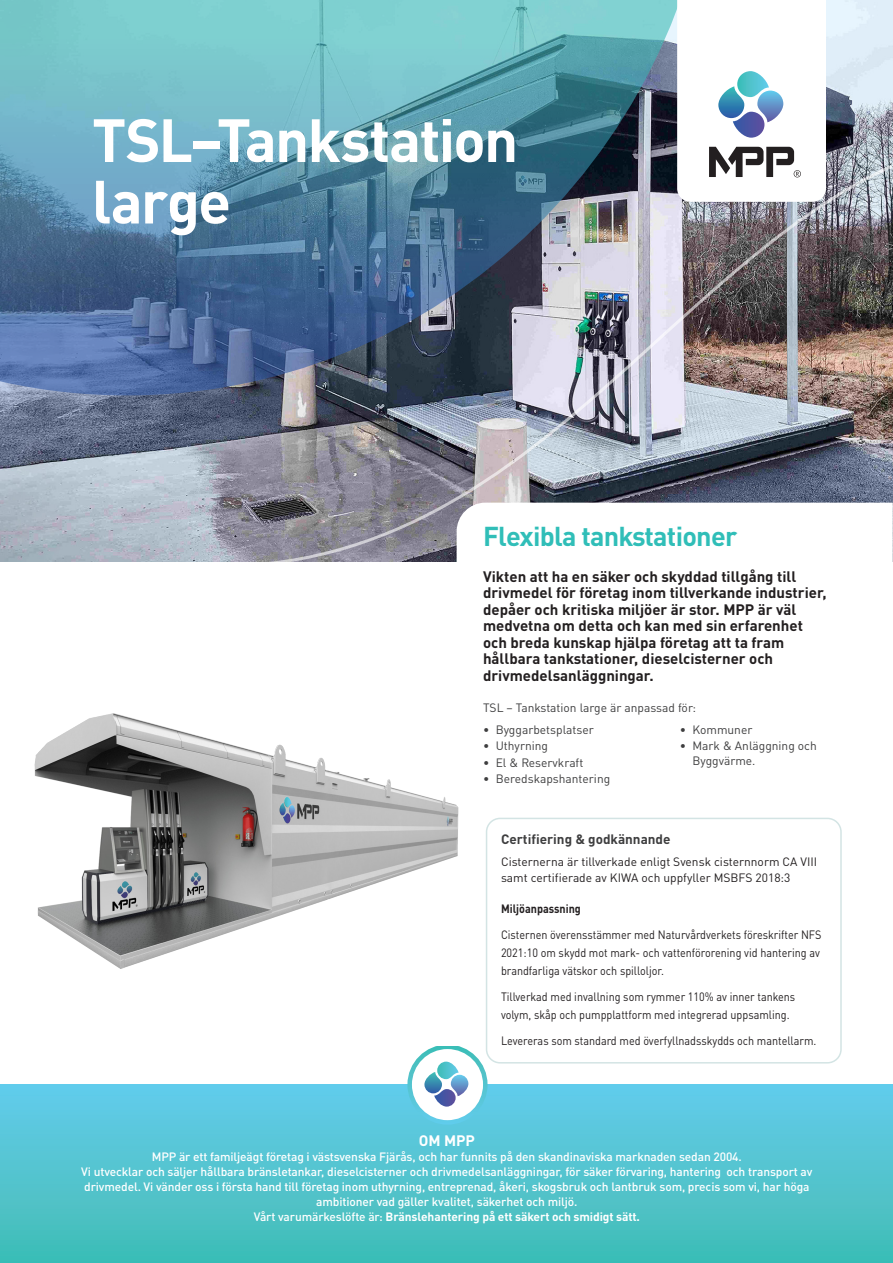
<style>
.page{position:relative;width:893px;height:1263px;background:#fff}
.page>*{position:absolute;margin:0;border:0;box-sizing:border-box;transform-origin:0 0}
.Huvudrubrik{font:700 60px/61.5px "DIN Pro";letter-spacing:-.03em;color:#fff}
.t1{font:700 27px "DIN Pro";letter-spacing:-.025em;color:#30beb8}
.t2{font:700 15px/16.5px "DIN Pro";color:#231f20}
.t3{font:700 15px "DIN Pro";color:#fff}
.Rubrik_punktlista{font:700 13.5px "DIN Pro";color:#3e3e3f}
.t4{font:500 12px/15px "DIN Pro";letter-spacing:-.01em;color:#fff;text-align:center}
.t5{font:12px/18px "DIN Pro";color:#231f20;scale:.9 1}
.Bildtext{font:12px/14.4px "DIN Pro";color:#3e3e3f}
.t6{font:12px/16.5px "DIN Pro";color:#231f20}
.t7{font:700 12px "DIN Pro";letter-spacing:-.01em;color:#fff}
.t8{font:700 12px "DIN Pro";color:#231f20;scale:.9 1}
.s1{font-weight:500}
</style>
<div class="page">
<img style="left:0;top:0;width:893px;height:561px">
<svg style="left:0;top:0;width:677px;height:404px;background:#67a1b6"></svg>
<img style="left:218px;top:128px;width:674px;height:434px">
<svg style="left:677px;top:0;width:149px;height:202px"></svg>
<div style="left:486px;top:818px;width:356px;height:245px;border:2px solid #d3e4e4;border-radius:14px"></div>
<div style="left:1px;top:1084px;width:892px;height:179px;background:linear-gradient(to bottom,#65cceb,#40bdb5)"></div>
<svg style="left:410px;top:1047px;width:75px;height:75px"></svg>
<div style="left:407px;top:1044px;width:81px;height:81px;border:4px solid #fff;border-radius:38px"></div>
<svg style="left:424px;top:1061px;width:44px;height:45px"></svg>
<img style="left:34px;top:713px;width:425px;height:256px">
<p class="Huvudrubrik" style="left:92px;top:102px;width:428px">TSL–Tankstation large</p>
<p class="t1" style="left:483px;top:514px;width:256px">Flexibla tankstationer</p>
<p class="t2" style="left:483px;top:566px;width:345px">Vikten att ha en säker och skyddad tillgång till drivmedel för företag inom tillverkande industrier, depåer och kritiska miljöer är stor. MPP är väl medvetna om detta och kan med sin erfarenhet och breda kunskap hjälpa företag att ta fram hållbara tankstationer, dieselcisterner och drivmedelsanläggningar.</p>
<p class="Bildtext" style="left:483px;top:699px;width:215px">TSL – Tankstation large är anpassad för:</p>
<p class="Bildtext" style="left:483px;top:721px;width:112px">• Byggarbetsplatser</p>
<p class="Bildtext" style="left:483px;top:737px;width:67px">• Uthyrning</p>
<p class="Bildtext" style="left:483px;top:754px;width:102px">• El &amp; Reservkraft</p>
<p class="Bildtext" style="left:483px;top:771px;width:129px">• Beredskapshantering</p>
<p class="Bildtext" style="left:680px;top:721px;width:74px">• Kommuner</p>
<p class="Bildtext" style="left:692px;top:737px;width:126px;text-indent:-13px">• Mark &amp; Anläggning och<br>Byggvärme.</p>
<p class="Rubrik_punktlista" style="left:501px;top:828px;width:171px">Certifiering &amp; godkännande</p>
<p class="t6" style="left:501px;top:852px;width:318px">Cisternerna är tillverkade enligt Svensk cisternnorm CA VIII samt certifierade av KIWA och uppfyller MSBFS 2018:3</p>
<p class="t8" style="left:501px;top:899px;width:90px">Miljöanpassning</p>
<p class="t5" style="left:501px;top:925px;width:358px">Cisternen överensstämmer med Naturvårdverkets föreskrifter NFS<br>2021:10 om skydd mot mark- och vattenförorening vid hantering av brandfarliga vätskor och spilloljor.</p>
<p class="t5" style="left:501px;top:987px;width:328px">Tillverkad med invallning som rymmer 110% av inner tankens volym, skåp och pumpplattform med integrerad uppsamling.</p>
<p class="t5" style="left:501px;top:1030px;width:352px">Levereras som standard med överfyllnadsskydds och mantellarm.</p>
<p class="t3" style="left:419px;top:1128px;width:58px">OM MPP</p>
<p class="t4" style="left:152px;top:1147px;width:592px">MPP är ett familjeägt företag i västsvenska Fjärås, och har funnits på den skandinaviska marknaden sedan 2004.</p>
<p class="t4" style="left:81px;top:1162px;width:733px">Vi utvecklar och säljer hållbara bränsletankar, dieselcisterner och drivmedelsanläggningar, för säker förvaring, hantering och transport av drivmedel. Vi vänder oss i första hand till företag inom uthyrning, entreprenad, åkeri, skogsbruk och lantbruk som, precis som vi, har höga ambitioner vad gäller kvalitet, säkerhet och miljö.</p>
<p class="t7" style="left:254px;top:1206px;width:388px"><span class="s1">Vårt varumärkeslöfte är:</span> Bränslehantering på ett säkert och smidigt sätt.</p>
</div>
